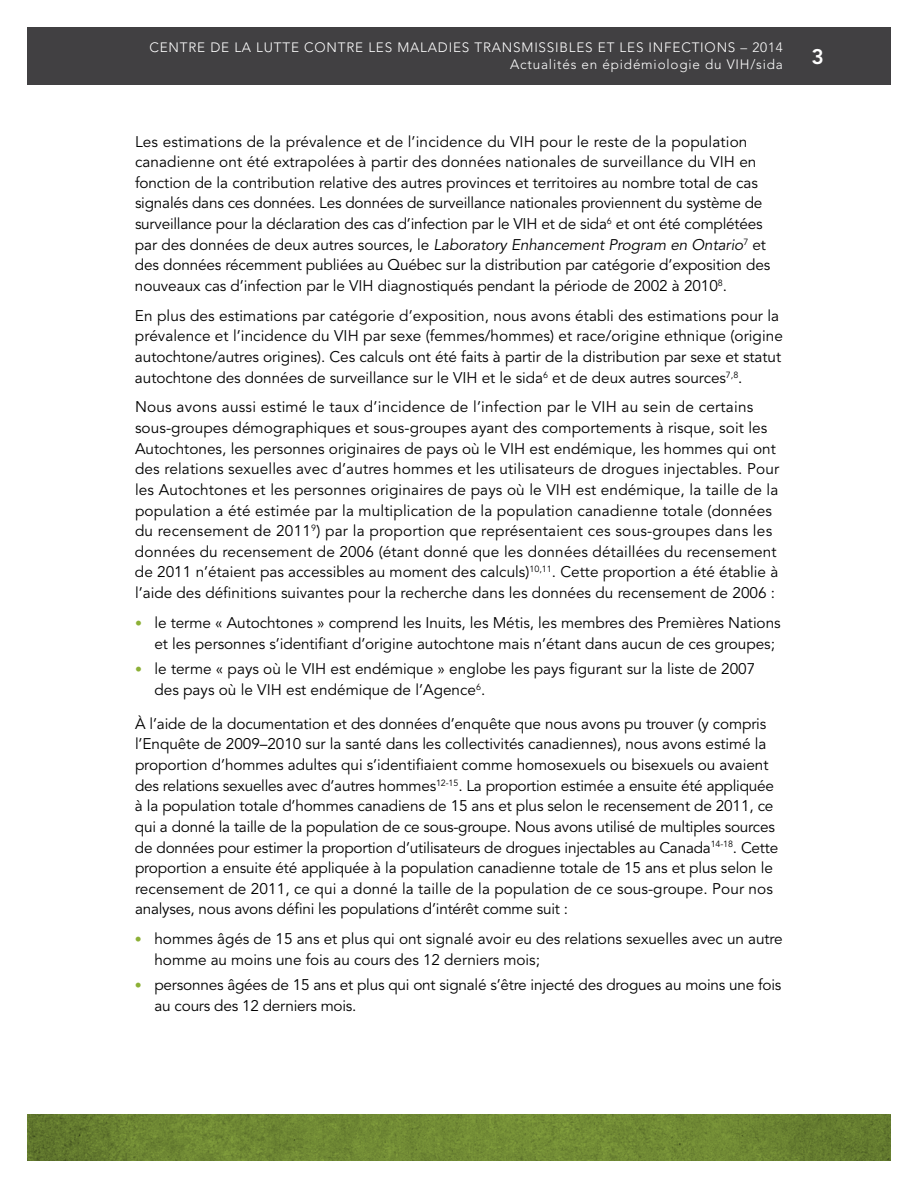
<style>
.page{position:relative;width:918px;height:1188px;background:#fff}
.page>*{position:absolute;margin:0;border:0;box-sizing:border-box;transform-origin:0 0}
.t1{font:800 21px "Avenir LT Std";color:#fff}
.t2{font:15.3px/20.5px "Avenir LT Std";letter-spacing:-.005em;color:#000}
.t3{font:300 13.5px/16.5px "Avenir LT Std";letter-spacing:.06em;color:#fff;text-align:right}
.s1{font-style:italic}
.s2{font-size:13.8px;color:#8cb036}
</style>
<div class="page">
<svg style="left:27px;top:1115px;width:864px;height:46px;background:#6d8533"></svg>
<div style="left:778px;top:27px;width:113px;height:57px;background:#414042"></div>
<div style="left:27px;top:27px;width:756px;height:57px;background:#414042"></div>
<p class="t3" style="left:149px;top:40px;width:635px">CENTRE DE LA LUTTE CONTRE LES MALADIES TRANSMISSIBLES ET LES INFECTIONS – 2014<br>ACTUALITÉS EN ÉPIDÉMIOLOGIE DU VI H/SIDA</p>
<p class="t2" style="left:135px;top:132px;width:614px;text-indent:405px">pour le reste de la population canadienne ont été extrapolées à partir des données nationales de surveillance du VIH</p>
<p class="t2" style="left:135px;top:132px;width:384px">Les estimations de la prévalence et de l’incidence du VIH</p>
<p class="t2" style="left:135px;top:152px;width:629px;text-indent:604px">en fonction de la contribution relative des autres provinces et territoires au nombre total de cas signalés dans ces données. Les données de surveillance nationales proviennent du système de surveillance pour la déclaration des cas d’infection par le VIH</p>
<p class="t2" style="left:135px;top:214px;width:637px;text-indent:406px">et de sida<sup>6</sup> et ont été complétées par des données de deux autres sources, le <span class="s1">Laboratory Enhancement Program en Ontario</span><sup>7</sup> et des données récemment publiées au Québec sur la distribution par catégorie d’exposition des nouveaux cas d’infection par le VIH</p>
<p class="t2" style="left:135px;top:271px;width:646px;line-height:29.8px;text-indent:243px">diagnostiqués pendant la période de 2002 à 2010<sup>8</sup>.<br>En plus des estimations par catégorie d’exposition, nous avons établi des estimations pour la</p>
<p class="t2" style="left:135px;top:326px;width:208px">prévalence et l’incidence du VIH</p>
<p class="t2" style="left:135px;top:326px;width:650px;text-indent:228px">par sexe (femmes/hommes) et race/origine ethnique (origine autochtone/autres origines). Ces calculs ont été faits à partir de la distribution par sexe et statut autochtone des données de surveillance sur le VIH</p>
<p class="t2" style="left:135px;top:363px;width:609px;line-height:29.8px;text-indent:347px">et le sida<sup>6</sup> et de deux autres sources<sup>7,8</sup>.<br>Nous avons aussi estimé le taux d’incidence de l’infection par le VIH</p>
<p class="t2" style="left:135px;top:397px;width:634px;text-indent:487px">au sein de certains sous-groupes démographiques et sous-groupes ayant des comportements à risque, soit les<br>Autochtones, les personnes originaires de pays où le VIH</p>
<p class="t2" style="left:135px;top:439px;width:646px;text-indent:394px">est endémique, les hommes qui ont des relations sexuelles avec d’autres hommes et les utilisateurs de drogues injectables. Pour les Autochtones et les personnes originaires de pays où le VIH</p>
<p class="t2" style="left:135px;top:480px;width:645px;text-indent:441px">est endémique, la taille de la population a été estimée par la multiplication de la population canadienne totale (données du recensement de 2011<sup>9</sup>) par la proportion que représentaient ces sous-groupes dans les données du recensement de 2006 (étant donné que les données détaillées du recensement de 2011 n’étaient pas accessibles au moment des calculs)<sup>10,11</sup>. Cette proportion a été établie à l’aide des définitions suivantes pour la recherche dans les données du recensement de 2006 :</p>
<p class="t2" style="left:154px;top:613px;width:628px;text-indent:-20px"><span class="s2">•</span> le terme « Autochtones » comprend les I nuits, les M étis, les membres des Premières Nations et les personnes s’identifiant d’origine autochtone mais n’étant dans aucun de ces groupes;</p>
<p class="t2" style="left:135px;top:659px;width:176px"><span class="s2">•</span> le terme « pays où le VIH</p>
<p class="t2" style="left:331px;top:659px;width:426px">est endémique » englobe les pays figurant sur la liste de 2007</p>
<p class="t2" style="left:154px;top:680px;width:112px">des pays où le VIH</p>
<p class="t2" style="left:286px;top:680px;width:201px">est endémique de l’Agence<sup>6</sup>.</p>
<p class="t2" style="left:135px;top:714px;width:645px">À l’aide de la documentation et des données d’enquête que nous avons pu trouver (y compris l’Enquête de 2009–2010 sur la santé dans les collectivités canadiennes), nous avons estimé la proportion d’hommes adultes qui s’identifiaient comme homosexuels ou bisexuels ou avaient des relations sexuelles avec d’autres hommes<sup>12-15</sup>. La proportion estimée a ensuite été appliquée à la population totale d’hommes canadiens de 15 ans et plus selon le recensement de 2011, ce qui a donné la taille de la population de ce sous-groupe. Nous avons utilisé de multiples sources de données pour estimer la proportion d’utilisateurs de drogues injectables au Canada<sup>14-18</sup>. Cette proportion a ensuite été appliquée à la population canadienne totale de 15 ans et plus selon le recensement de 2011, ce qui a donné la taille de la population de ce sous-groupe. Pour nos analyses, nous avons défini les populations d’intérêt comme suit :</p>
<p class="t2" style="left:154px;top:929px;width:630px;text-indent:-20px"><span class="s2">•</span> hommes âgés de 15 ans et plus qui ont signalé avoir eu des relations sexuelles avec un autre homme au moins une fois au cours des 12 derniers mois;</p>
<p class="t2" style="left:154px;top:975px;width:628px;text-indent:-20px"><span class="s2">•</span> personnes âgées de 15 ans et plus qui ont signalé s’être injecté des drogues au moins une fois au cours des 12 derniers mois.</p>
<h1 class="t1" style="left:811px;top:44px;width:14px">3</h1>
</div>
